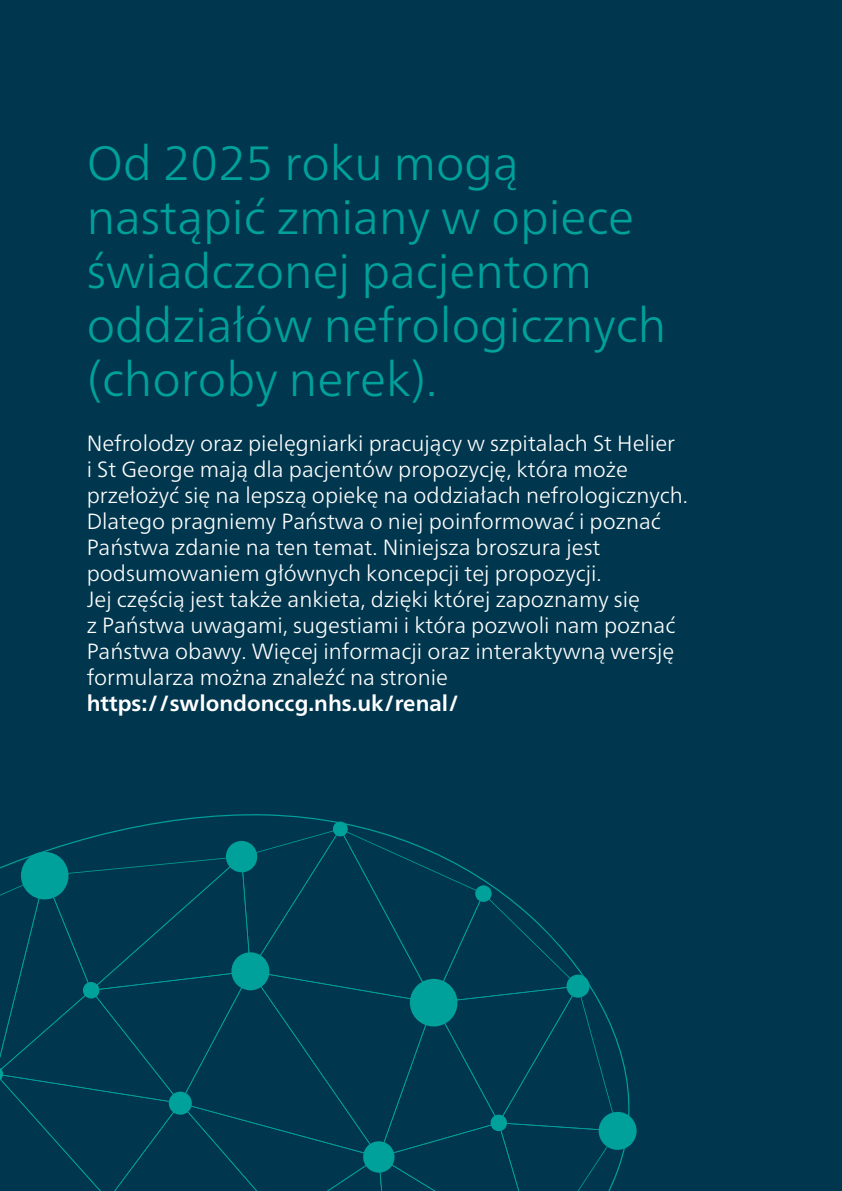
<style>
.page{position:relative;width:842px;height:1191px;background:#00374e}
.page>*{position:absolute;margin:0;border:0;box-sizing:border-box;transform-origin:0 0}
.t1{font:300 48px/54px "Frutiger Neue LT";color:#00a19b}
.t2{font:300 22px/26px "Frutiger Neue LT";color:#fff}
.t3{font:700 22px "Frutiger Neue LTW1 G";color:#fff}
</style>
<div class="page">
<svg style="left:0;top:821px;width:637px;height:370px"></svg>
<h1 class="t1" style="left:87px;top:136px;width:581px">Od 2025 roku mogą nastąpić zmiany w opiece świadczonej pacjentom oddziałów nefrologicznych (choroby nerek).</h1>
<p class="t2" style="left:87px;top:430px;width:603px">Nefrolodzy oraz pielęgniarki pracujący w szpitalach St Helier<br>i St George mają dla pacjentów propozycję, która może przełożyć się na lepszą opiekę na oddziałach nefrologicznych.<br>Dlatego pragniemy Państwa o niej poinformować i poznać Państwa zdanie na ten temat. Niniejsza broszura jest podsumowaniem głównych koncepcji tej propozycji.<br>Jej częścią jest także ankieta, dzięki której zapoznamy się<br>z Państwa uwagami, sugestiami i która pozwoli nam poznać Państwa obawy. Więcej informacji oraz interaktywną wersję formularza można znaleźć na stronie</p>
<p class="t3" style="left:87px;top:690px;width:374px">https://swlondonccg.nhs.uk/renal/</p>
</div>
